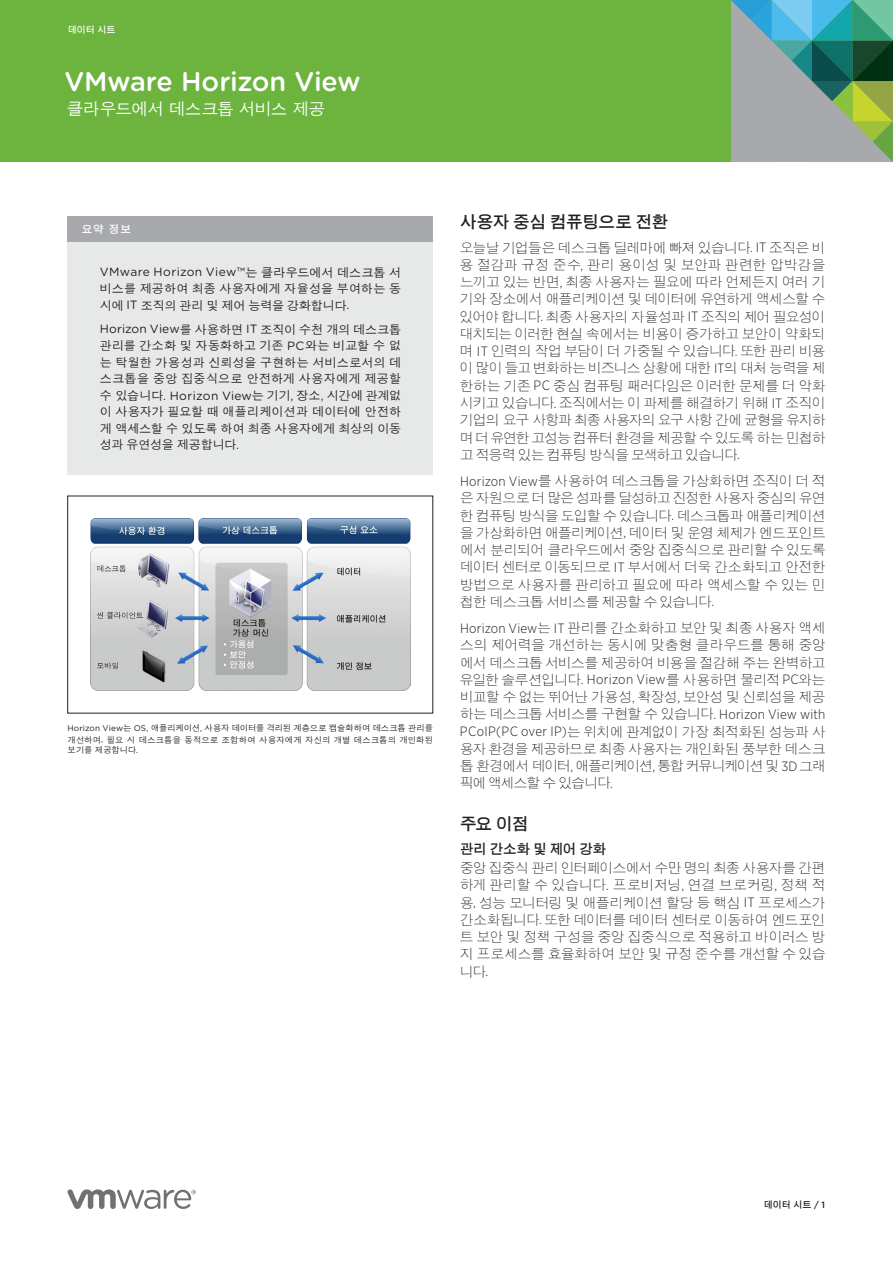
<style>
.page{position:relative;width:893px;height:1263px;background:#fff}
.page>*{position:absolute;margin:0;border:0;box-sizing:border-box;transform-origin:0 0}
.t1{font:500 27px "Gotham Rounded";letter-spacing:-.01em;color:#fff}
.t2{font:600 16.5px "SM Gothic Std";letter-spacing:-.025em;color:#231f20}
.t3{font:500 16.5px "SM Gothic Std";letter-spacing:-.02em;color:#fff}
.t4{font:300 13.5px/17.2px "SM Gothic Std";letter-spacing:-.03em;color:#231f20;text-align:justify}
.t5{font:600 13.5px "SM Gothic Std";letter-spacing:-.005em;color:#231f20}
.t6{font:500 12px/16.5px "SM Gothic Std";color:#231f20}
.t7{font:12px "Gotham Rounded";letter-spacing:.03em;color:#231f20}
.t8{font:600 10.5px "SM Gothic Std";color:#fff}
.t9{font:600 9px "SM Gothic Std";color:#231f20}
.t10{font:600 9px "SM Gothic Std";color:#fff}
.t11{font:500 8.25px/11.6px "SM Gothic Std";letter-spacing:.005em;color:#231f20}
.s1{font-family:"SM Gothic Std";font-weight:500}
.s2{font-family:"Gotham Rounded";font-weight:400}
.s3{font-family:"Gotham";font-weight:400}
.s4{font-family:"Gotham Narrow"}
.s5{font-family:"Gotham";font-weight:500}
</style>
<div class="page">
<div style="left:0;top:0;width:893px;height:162px;background:#6db43f"></div>
<svg style="left:731px;top:0;width:162px;height:162px;background:#78a097"></svg>
<svg style="left:68px;top:1189px;width:128px;height:20px"></svg>
<div style="left:68px;top:216px;width:365px;height:26px;background:#a7a9ac"></div>
<div style="left:68px;top:242px;width:365px;height:233px;background:#e7e8e8"></div>
<img style="left:91px;top:519px;width:319px;height:171px">
<p class="t10" style="left:68px;top:25px;width:49px">데이터 시트</p>
<h1 class="t1" style="left:64px;top:62px;width:298px">VMware Horizon View</h1>
<p class="t3" style="left:67px;top:101px;width:260px">클라우드에서 데스크톱 서비스 제공</p>
<p class="t8" style="left:82px;top:223px;width:51px">요약 정보</p>
<p class="t7" style="left:100px;top:264px;width:303px">VMware Horizon View™<span class="s1">는 클라우드에서 데스크톱 서</span></p>
<p class="t6" style="left:100px;top:282px;width:303px">비스를 제공하여 최종 사용자에게 자율성을 부여하는 동 시에 <span class="s2">IT</span> 조직의 관리 및 제어 능력을 강화합니다<span class="s2">.</span></p>
<p class="t6" style="left:100px;top:322px;width:303px;text-align:justify"><span class="s2">Horizon View</span>를 사용하면 <span class="s2">IT</span> 조직이 수천 개의 데스크톱 관리를 간소화 및 자동화하고 기존 <span class="s2">PC</span>와는 비교할 수 없 는 탁월한 가용성과 신뢰성을 구현하는 서비스로서의 데 스크톱을 중앙 집중식으로 안전하게 사용자에게 제공할 수 있습니다<span class="s2">. Horizon View</span>는 기기<span class="s2">,</span> 장소<span class="s2">,</span> 시간에 관계없 이 사용자가 필요할 때 애플리케이션과 데이터에 안전하 게 액세스할 수 있도록 하여 최종 사용자에게 최상의 이동 성과 유연성을 제공합니다<span class="s2">.</span></p>
<p class="t11" style="left:68px;top:723px;width:367px"><span class="s3">Horizon View</span>는 <span class="s3">OS,</span> 애플리케이션<span class="s3">,</span> 사용자 데이터를 격리된 계층으로 캡슐화하여 데스크톱 관리를 개선하며<span class="s3">,</span> 필요 시 데스크톱을 동적으로 조합하여 사용자에게 자신의 개별 데스크톱의 개인화된</p>
<p class="t11" style="left:67px;top:745px;width:72px">보기를 제공합니다<span class="s3">.</span></p>
<p class="t2" style="left:460px;top:213px;width:210px">사용자 중심 컴퓨팅으로 전환</p>
<p class="t4" style="left:460px;top:240px;width:367px">오늘날 기업들은 데스크톱 딜레마에 빠져 있습니다<span class="s4">. IT</span> 조직은 비 용 절감과 규정 준수<span class="s4">,</span> 관리 용이성 및 보안과 관련한 압박감을 느끼고 있는 반면<span class="s4">,</span> 최종 사용자는 필요에 따라 언제든지 여러 기 기와 장소에서 애플리케이션 및 데이터에 유연하게 액세스할 수 있어야 합니다<span class="s4">.</span> 최종 사용자의 자율성과 <span class="s4">IT</span> 조직의 제어 필요성이 대치되는 이러한 현실 속에서는 비용이 증가하고 보안이 약화되 며 <span class="s4">IT</span> 인력의 작업 부담이 더 가중될 수 있습니다<span class="s4">.</span> 또한 관리 비용 이 많이 들고 변화하는 비즈니스 상황에 대한 <span class="s4">IT</span>의 대처 능력을 제 한하는 기존 <span class="s4">PC</span> 중심 컴퓨팅 패러다임은 이러한 문제를 더 악화 시키고 있습니다<span class="s4">.</span> 조직에서는 이 과제를 해결하기 위해 <span class="s4">IT</span> 조직이 기업의 요구 사항과 최종 사용자의 요구 사항 간에 균형을 유지하 며 더 유연한 고성능 컴퓨터 환경을 제공할 수 있도록 하는 민첩하 고 적응력 있는 컴퓨팅 방식을 모색하고 있습니다<span class="s4">.</span></p>
<p class="t4" style="left:460px;top:473px;width:367px"><span class="s4">Horizon View</span>를 사용하여 데스크톱을 가상화하면 조직이 더 적 은 자원으로 더 많은 성과를 달성하고 진정한 사용자 중심의 유연 한 컴퓨팅 방식을 도입할 수 있습니다<span class="s4">.</span> 데스크톱과 애플리케이션 을 가상화하면 애플리케이션<span class="s4">,</span> 데이터 및 운영 체제가 엔드포인트 에서 분리되어 클라우드에서 중앙 집중식으로 관리할 수 있도록 데이터 센터로 이동되므로 <span class="s4">IT</span> 부서에서 더욱 간소화되고 안전한 방법으로 사용자를 관리하고 필요에 따라 액세스할 수 있는 민 첩한 데스크톱 서비스를 제공할 수 있습니다<span class="s4">.</span></p>
<p class="t4" style="left:460px;top:620px;width:367px"><span class="s4">Horizon View</span>는 <span class="s4">IT</span> 관리를 간소화하고 보안 및 최종 사용자 액세 스의 제어력을 개선하는 동시에 맞춤형 클라우드를 통해 중앙 에서 데스크톱 서비스를 제공하여 비용을 절감해 주는 완벽하고 유일한 솔루션입니다<span class="s4">. Horizon View</span>를 사용하면 물리적 <span class="s4">PC</span>와는 비교할 수 없는 뛰어난 가용성<span class="s4">,</span> 확장성<span class="s4">,</span> 보안성 및 신뢰성을 제공 하는 데스크톱 서비스를 구현할 수 있습니다<span class="s4">. Horizon View with PCoIP(PC over IP)</span>는 위치에 관계없이 가장 최적화된 성능과 사 용자 환경을 제공하므로 최종 사용자는 개인화된 풍부한 데스크 톱 환경에서 데이터<span class="s4">,</span> 애플리케이션<span class="s4">,</span> 통합 커뮤니케이션 및 <span class="s4">3D</span> 그래 픽에 액세스할 수 있습니다<span class="s4">.</span></p>
<p class="t2" style="left:460px;top:815px;width:70px">주요 이점</p>
<p class="t5" style="left:460px;top:842px;width:148px">관리 간소화 및 제어 강화</p>
<p class="t4" style="left:460px;top:860px;width:367px">중앙 집중식 관리 인터페이스에서 수만 명의 최종 사용자를 간편 하게 관리할 수 있습니다<span class="s4">.</span> 프로비저닝<span class="s4">,</span> 연결 브로커링<span class="s4">,</span> 정책 적 용<span class="s4">,</span> 성능 모니터링 및 애플리케이션 할당 등 핵심 <span class="s4">IT</span> 프로세스가 간소화됩니다<span class="s4">.</span> 또한 데이터를 데이터 센터로 이동하여 엔드포인 트 보안 및 정책 구성을 중앙 집중식으로 적용하고 바이러스 방 지 프로세스를 효율화하여 보안 및 규정 준수를 개선할 수 있습 니다<span class="s4">.</span></p>
<p class="t9" style="left:764px;top:1200px;width:63px">데이터 시트 <span class="s5">/ 1</span></p>
</div>
